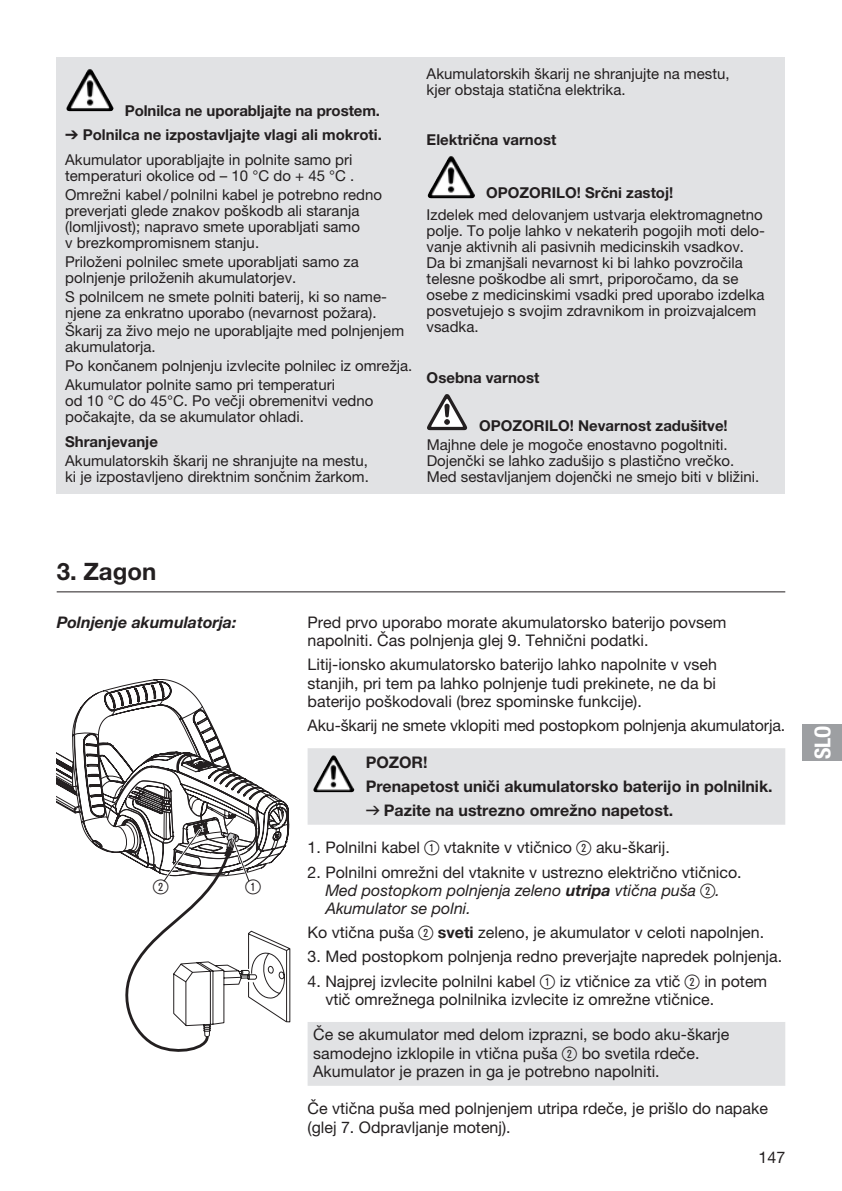
<style>
.page{position:relative;width:842px;height:1191px;background:#fff}
.page>*{position:absolute;margin:0;border:0;box-sizing:border-box;transform-origin:0 0}
.t1{font:700 24px "GARDENA Pro";color:#231f20}
.t2{font:22px "GARDENA Pro Bo Cond";color:#fff}
.t3{font:20px "Ziffernim Kreisund Quadrat BQ";color:#231f20}
.t4{font:16px/18.4px "GARDENA Pro";color:#231f20}
.t5{font:700 16px/24px "GARDENA Pro";color:#231f20}
.t6{font:italic 700 16px "GARDENA Pro";color:#231f20}
.t7{font:15px/16px "GARDENA Pro";color:#231f20}
.t8{font:700 15px/24.6px "GARDENA Pro";color:#231f20;text-align:justify}
.s1{font-family:"Formdruck";font-weight:400}
.s2{font-weight:400}
.s3{font-family:"Ziffernim Kreisund Quadrat BQ";font-size:20px}
.s4{font-style:italic}
.s5{font-weight:700;font-style:italic}
.s6{font-weight:700}
</style>
<div class="page">
<div style="left:802px;top:724px;width:40px;height:36px;background:#9d9fa2"></div>
<div style="left:57px;top:57px;width:728px;height:436px;background:#e1e2e4"></div>
<img style="left:68px;top:69px;width:21px;height:35px">
<img style="left:427px;top:156px;width:48px;height:42px">
<svg style="left:427px;top:394px;width:40px;height:36px"></svg>
<hr style="left:57px;top:591px;width:728px;height:1px;background:#231f20">
<svg style="left:308px;top:748px;width:477px;height:337px"></svg>
<svg style="left:57px;top:679px;width:233px;height:372px"></svg>
<img style="left:315px;top:755px;width:18px;height:31px">
<p class="t8" style="left:65px;top:98px;width:318px;text-indent:60px">Polnilca ne uporabljajte na prostem.<br><span class="s1">V</span> Polnilca ne izpostavljajte vlagi ali mokroti.<br><span class="s2">Akumulator uporabljajte in polnite samo pri</span></p>
<p class="t7" style="left:65px;top:166px;width:318px;line-height:18.8px">temperaturi okolice od – 10 °C do + 45 °C .<br>Omrežni kabel/polnilni kabel je potrebno redno</p>
<p class="t7" style="left:65px;top:202px;width:296px;text-align:justify">preverjati glede znakov poškodb ali staranja (lomljivost); napravo smete uporabljati samo v brezkompromisnem stanju.</p>
<p class="t7" style="left:65px;top:253px;width:295px">Priloženi polnilec smete uporabljati samo za polnjenje priloženih akumulatorjev.</p>
<p class="t7" style="left:65px;top:288px;width:322px">S polnilcem ne smete polniti baterij, ki so name&shy;njene za enkratno uporabo (nevarnost požara).</p>
<p class="t7" style="left:65px;top:323px;width:340px">Škarij za živo mejo ne uporabljajte med polnjenjem akumulatorja.</p>
<p class="t7" style="left:65px;top:356px;width:349px;line-height:18.8px">Po končanem polnjenju izvlecite polnilec iz omrežja.<br>Akumulator polnite samo pri temperaturi</p>
<p class="t7" style="left:65px;top:392px;width:310px">od 10 °C do 45°C. Po večji obremenitvi vedno počakajte, da se akumulator ohladi.</p>
<p class="t8" style="left:65px;top:429px;width:94px">Shranjevanje</p>
<p class="t7" style="left:65px;top:452px;width:305px">Akumulatorskih škarij ne shranjujte na mestu, ki je izpostavljeno direktnim sončnim žarkom.</p>
<p class="t7" style="left:427px;top:65px;width:304px">Akumulatorskih škarij ne shranjujte na mestu, kjer obstaja statična elektrika.</p>
<p class="t8" style="left:427px;top:127px;width:131px">Električna varnost</p>
<p class="t8" style="left:486px;top:180px;width:189px">OPOZORILO! Srčni zastoj!</p>
<p class="t7" style="left:427px;top:206px;width:340px">Izdelek med delovanjem ustvarja elektromagnetno polje. To polje lahko v nekaterih pogojih moti delo&shy;vanje aktivnih ali pasivnih medicinskih vsadkov.<br>Da bi zmanjšali nevarnost ki bi lahko povzročila telesne poškodbe ali smrt, priporočamo, da se osebe z medicinskimi vsadki pred uporabo izdelka posvetujejo s svojim zdravnikom in proizvajalcem vsadka.</p>
<p class="t8" style="left:427px;top:365px;width:114px">Osebna varnost</p>
<p class="t8" style="left:479px;top:413px;width:250px">OPOZORILO! Nevarnost zadušitve!</p>
<p class="t7" style="left:427px;top:436px;width:334px">Majhne dele je mogoče enostavno pogoltniti.<br>Dojenčki se lahko zadušijo s plastično vrečko.<br>Med sestavljanjem dojenčki ne smejo biti v bližini.</p>
<h1 class="t1" style="left:57px;top:556px;width:101px">3. Zagon</h1>
<p class="t6" style="left:57px;top:612px;width:181px">Polnjenje akumulatorja:</p>
<h3 class="t3" style="left:153px;top:875px;width:17px">2</h3>
<h3 class="t3" style="left:245px;top:875px;width:17px">1</h3>
<p class="t4" style="left:308px;top:612px;width:420px">Pred prvo uporabo morate akumulatorsko baterijo povsem napolniti. Čas polnjenja glej 9. Tehnični podatki.</p>
<p class="t4" style="left:308px;top:655px;width:411px;text-align:justify">Litij-ionsko akumulatorsko baterijo lahko napolnite v vseh stanjih, pri tem pa lahko polnjenje tudi prekinete, ne da bi baterijo poškodovali (brez spominske funkcije).</p>
<p class="t4" style="left:308px;top:716px;width:479px">Aku-škarij ne smete vklopiti med postopkom polnjenja akumulatorja.</p>
<p class="t5" style="left:366px;top:750px;width:408px">POZOR!<br>Prenapetost uniči akumulatorsko baterijo in polnilnik. <span class="s1">v</span> Pazite na ustrezno omrežno napetost.</p>
<p class="t4" style="left:308px;top:838px;width:364px">1. Polnilni kabel <span class="s3">1</span> vtaknite v vtičnico <span class="s3">2</span> aku-škarij.</p>
<p class="t4" style="left:325px;top:862px;width:418px;text-indent:-18px">2. Polnilni omrežni del vtaknite v ustrezno električno vtičnico.<br><span class="s4">Med postopkom polnjenja zeleno</span> <span class="s5">utripa</span> <span class="s4">vtična puša</span> <span class="s3">2</span><span class="s4">.<br>Akumulator se polni.</span></p>
<p class="t4" style="left:308px;top:923px;width:458px">Ko vtična puša <span class="s3">2</span> <span class="s6">sveti</span> zeleno, je akumulator v celoti napolnjen.</p>
<p class="t4" style="left:308px;top:947px;width:476px">3. Med postopkom polnjenja redno preverjajte napredek polnjenja.</p>
<p class="t4" style="left:325px;top:971px;width:443px;text-indent:-18px">4. Najprej izvlecite polnilni kabel <span class="s3">1</span> iz vtičnice za vtič <span class="s3">2</span> in potem vtič omrežnega polnilnika izvlecite iz omrežne vtičnice.</p>
<p class="t4" style="left:313px;top:1025px;width:418px">Če se akumulator med delom izprazni, se bodo aku-škarje samodejno izklopile in vtična puša <span class="s3">2</span> bo svetila rdeče.<br>Akumulator je prazen in ga je potrebno napolniti.</p>
<p class="t4" style="left:308px;top:1099px;width:462px">Če vtična puša med polnjenjem utripa rdeče, je prišlo do napake (glej 7. Odpravljanje motenj).</p>
<p class="t4" style="left:759px;top:1147px;width:28px">147</p>
<h2 class="t2" style="left:809px;top:759px;width:35px;rotate:-90deg">SLO</h2>
</div>
